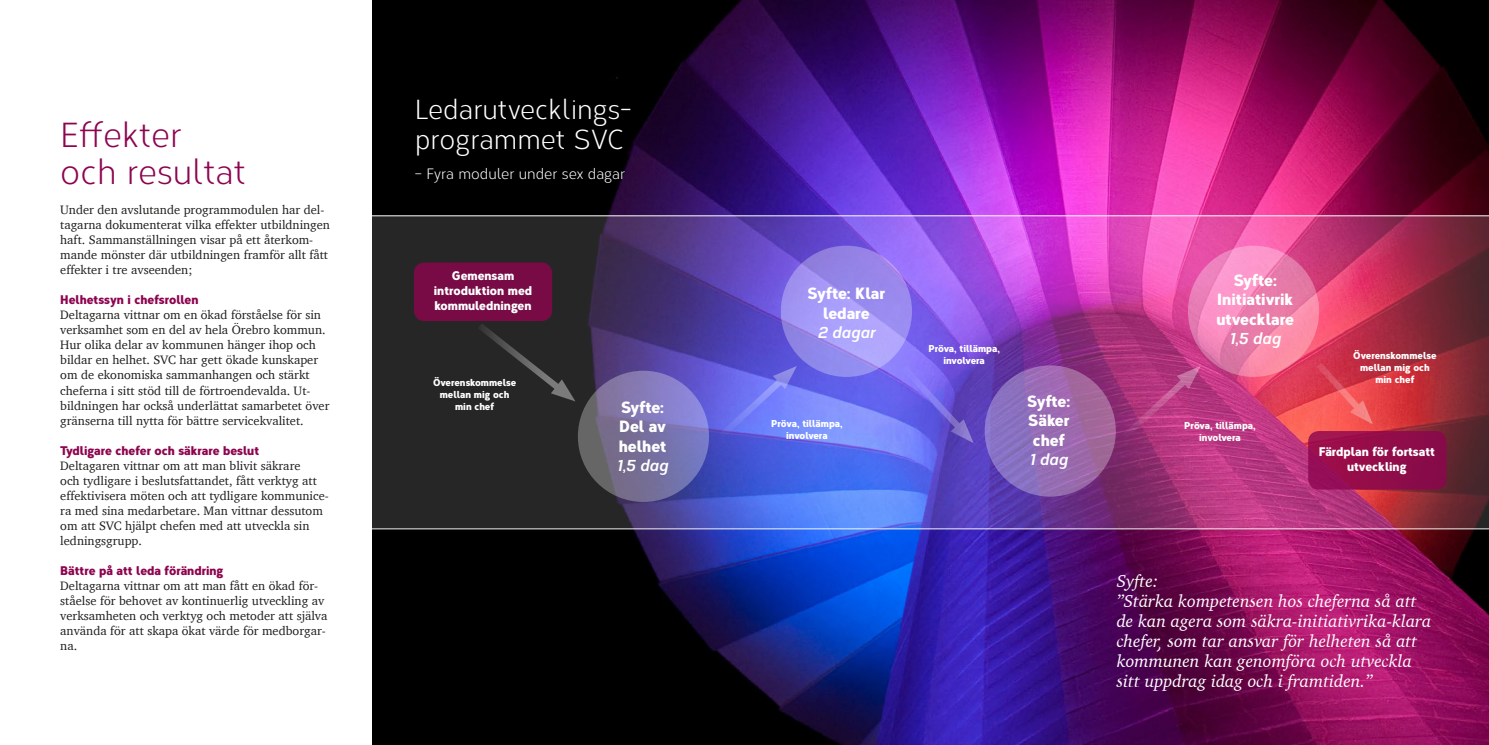
<style>
.page{position:relative;width:1489px;height:745px;background:#fff}
.page>*{position:absolute;margin:0;border:0;box-sizing:border-box;transform-origin:0 0}
.t1{font:34.62px/37.5px "Corbert Condensed";color:#8d044f}
.t2{font:27.5px "Corbert Condensed";color:#fff}
.t3{font:italic 17.5px/20px "Charter";color:#fff}
.t4{font:800 16.25px/19.5px "Corbert Condensed";color:#fff}
.t5{font:italic 700 16.25px "Corbert Condensed";color:#fff}
.t6{font:15px "Corbert Condensed";color:#fff}
.t7{font:12.5px/15px "Charter";color:#1d1d1b}
.t8{font:800 12.5px "Corbert Condensed";color:#8d044f}
.t9{font:800 12.5px/15px "Corbert Condensed";color:#fff;text-align:center}
.t10{font:800 10px/12px "Corbert Condensed";color:#fff;text-align:center}
</style>
<div class="page">
<img style="left:372px;top:0;width:1116px;height:744px">
<img style="left:372px;top:217px;width:1116px;height:310px">
<svg style="left:578px;top:370px;width:131px;height:131px;background:#7972a2"></svg>
<svg style="left:780px;top:245px;width:132px;height:131px;background:#9d90f0"></svg>
<svg style="left:984px;top:365px;width:131px;height:131px;background:#966cb2"></svg>
<svg style="left:1187px;top:245px;width:131px;height:131px;background:#f085b3"></svg>
<div style="left:414px;top:262px;width:138px;height:59px;background:#780a46;border-radius:11px"></div>
<div style="left:1307px;top:431px;width:139px;height:58px;background:linear-gradient(to right,#9e1051,#860a46);border-radius:11px"></div>
<svg style="left:476px;top:322px;width:99px;height:79px;background:#2c2c2c"></svg>
<svg style="left:717px;top:366px;width:79px;height:73px;background:#6d73ef"></svg>
<svg style="left:1121px;top:366px;width:79px;height:73px;background:#b33a81"></svg>
<svg style="left:900px;top:364px;width:73px;height:79px;background:#6a5ddd"></svg>
<svg style="left:1315px;top:361px;width:57px;height:63px;background:#e44c55"></svg>
<hr style="left:366px;top:215px;width:1122px;height:1px;background:#fff">
<hr style="left:361px;top:528px;width:1127px;height:1px;background:#fff">
<p class="t1" style="left:60px;top:114px;width:188px">Effekter och resultat</p>
<p class="t7" style="left:60px;top:202px;width:271px">Under den avslutande programmodulen har del&shy;tagarna dokumenterat vilka effekter utbildningen haft. Sammanställningen visar på ett återkom&shy;mande mönster där utbildningen framför allt fått effekter i tre avseenden;</p>
<p class="t8" style="left:60px;top:289px;width:140px">Helhetssyn i chefsrollen</p>
<p class="t7" style="left:60px;top:307px;width:271px">Deltagarna vittnar om en ökad förståelse för sin verksamhet som en del av hela Örebro kommun.<br>Hur olika delar av kommunen hänger ihop och bildar en helhet. SVC har gett ökade kunskaper om de ekonomiska sammanhangen och stärkt cheferna i sitt stöd till de förtroendevalda. Ut&shy;bildningen har också underlättat samarbetet över gränserna till nytta för bättre servicekvalitet.</p>
<p class="t8" style="left:60px;top:439px;width:200px">Tydligare chefer och säkrare beslut</p>
<p class="t7" style="left:60px;top:457px;width:270px">Deltagaren vittnar om att man blivit säkrare<br>och tydligare i beslutsfattandet, fått verktyg att effektivisera möten och att tydligare kommunice&shy;ra med sina medarbetare. Man vittnar dessutom om att SVC hjälpt chefen med att utveckla sin ledningsgrupp.</p>
<p class="t8" style="left:60px;top:559px;width:165px">Bättre på att leda förändring</p>
<p class="t7" style="left:60px;top:577px;width:268px">Deltagarna vittnar om att man fått en ökad för&shy;ståelse för behovet av kontinuerlig utveckling av verksamheten och verktyg och metoder att själva använda för att skapa ökat värde för medborgar&shy;na.</p>
<p class="t2" style="left:415px;top:90px;width:218px">Ledarutvecklings-</p>
<p class="t2" style="left:415px;top:120px;width:211px">programmet SVC</p>
<p class="t6" style="left:415px;top:163px;width:212px">– Fyra moduler under sex dagar</p>
<p class="t9" style="left:434px;top:267px;width:100px">Gemensam introduktion med kommuledningen</p>
<p class="t10" style="left:433px;top:375px;width:85px">Överenskommelse mellan mig och</p>
<p class="t10" style="left:455px;top:399px;width:40px">min chef</p>
<p class="t4" style="left:618px;top:395px;width:49px">Syfte:<br>Del av helhet</p>
<p class="t5" style="left:617px;top:452px;width:53px">1,5 dag</p>
<p class="t4" style="left:807px;top:282px;width:79px;text-align:center">Syfte: Klar ledare</p>
<p class="t5" style="left:817px;top:319px;width:59px">2 dagar</p>
<p class="t10" style="left:771px;top:416px;width:73px">Pröva, tillämpa, involvera</p>
<p class="t10" style="left:928px;top:341px;width:73px">Pröva, tillämpa, involvera</p>
<p class="t4" style="left:1027px;top:389px;width:44px">Syfte:<br>Säker</p>
<p class="t4" style="left:1032px;top:428px;width:33px">chef</p>
<p class="t5" style="left:1029px;top:446px;width:40px">1 dag</p>
<p class="t4" style="left:1217px;top:268px;width:78px;text-align:center">Syfte:<br>Initiativrik</p>
<p class="t4" style="left:1216px;top:307px;width:79px">utvecklare</p>
<p class="t5" style="left:1229px;top:325px;width:53px">1,5 dag</p>
<p class="t10" style="left:1184px;top:418px;width:73px">Pröva, tillämpa, involvera</p>
<p class="t10" style="left:1353px;top:348px;width:85px">Överenskommelse mellan mig och</p>
<p class="t10" style="left:1375px;top:372px;width:40px">min chef</p>
<p class="t9" style="left:1318px;top:443px;width:118px">Färdplan för fortsatt utveckling</p>
<p class="t3" style="left:1116px;top:570px;width:316px">Syfte:<br>”Stärka kompetensen hos cheferna så att de kan agera som säkra-initiativrika-klara chefer, som tar ansvar för helheten så att kommunen kan genomföra och utveckla sitt uppdrag idag och i framtiden.”</p>
</div>
